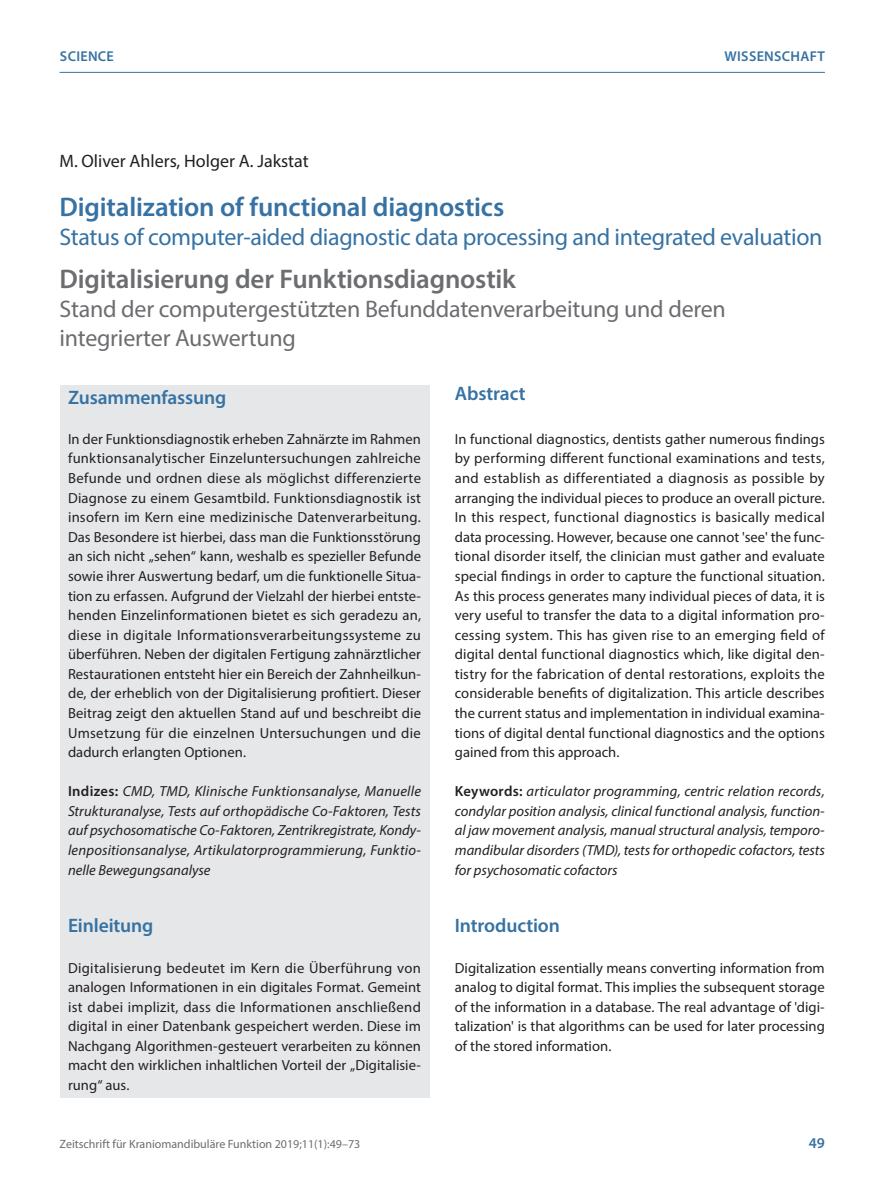
<style>
.page{position:relative;width:893px;height:1191px;background:#fff}
.page>*{position:absolute;margin:0;border:0;box-sizing:border-box;transform-origin:0 0}
.t1{font:600 27px "Myriad Pro";letter-spacing:-.01em;color:#3672a3}
.t2{font:600 27px "Myriad Pro";letter-spacing:-.01em;color:#6c6d70}
.t3{font:24px/28.8px "Myriad Pro";letter-spacing:-.01em;color:#6c6d70}
.t4{font:24px "Myriad Pro";letter-spacing:-.015em;color:#3672a3}
.t5{font:600 19.5px "Myriad Pro";letter-spacing:-.005em;color:#3672a3}
.t6{font:18px "Myriad Pro";color:#231f20}
.t7{font:600 15px "Myriad Pro";color:#3672a3}
.t8{font:14.7px/19.5px "Myriad Pro";color:#231f20;text-align:justify}
.t9{font:italic 14.7px/19.5px "Myriad Pro";color:#231f20;text-align:justify}
.t10{font:600 14.25px "Myriad Pro";letter-spacing:.02em;color:#3672a3}
.t11{font:12px "Myriad Pro";color:#6c6d70}
.s1{font-weight:600;font-style:normal}
</style>
<div class="page">
<hr style="left:60px;top:72px;width:765px;height:1px;background:#3672a3">
<div style="left:60px;top:385px;width:369px;height:712px;background:#e6e7e9"></div>
<p class="t10" style="left:60px;top:47px;width:55px">SCIENCE</p>
<p class="t10" style="left:725px;top:47px;width:102px">WISSENSCHAFT</p>
<p class="t6" style="left:60px;top:149px;width:251px">M. Oliver Ahlers, Holger A. Jakstat</p>
<h1 class="t1" style="left:60px;top:190px;width:446px">Digitalization of functional diagnostics</h1>
<h2 class="t4" style="left:60px;top:222px;width:764px">Status of computer-aided diagnostic data processing and integrated evaluation</h2>
<h1 class="t2" style="left:60px;top:262px;width:458px">Digitalisierung der Funktionsdiagnostik</h1>
<h2 class="t3" style="left:60px;top:294px;width:668px">Stand der computergestützten Befunddatenverarbeitung und deren integrierter Auswertung</h2>
<h3 class="t5" style="left:68px;top:385px;width:160px">Zusammenfassung</h3>
<p class="t8" style="left:68px;top:429px;width:354px">In der Funktionsdiagnostik erheben Zahnärzte im Rahmen funktionsanalytischer Einzeluntersuchungen zahlreiche Befunde und ordnen diese als möglichst differenzierte Diagnose zu einem Gesamtbild. Funktionsdiagnostik ist insofern im Kern eine medizinische Datenverarbeitung.<br>Das Besondere ist hierbei, dass man die Funktionsstörung an sich nicht „sehen“ kann, weshalb es spezieller Befunde sowie ihrer Auswertung bedarf, um die funktionelle Situa&shy;tion zu erfassen. Aufgrund der Vielzahl der hierbei entste&shy;henden Einzelinformationen bietet es sich geradezu an, diese in digitale Informationsverarbeitungssysteme zu überführen. Neben der digitalen Fertigung zahnärztlicher Restaurationen entsteht hier ein Bereich der Zahnheilkun&shy;de, der erheblich von der Digitalisierung profitiert. Dieser Beitrag zeigt den aktuellen Stand auf und beschreibt die Umsetzung für die einzelnen Untersuchungen und die dadurch erlangten Optionen.</p>
<p class="t9" style="left:68px;top:781px;width:354px"><span class="s1">Indizes:</span> CMD, TMD, Klinische Funktionsanalyse, Manuelle Strukturanalyse, Tests auf orthopädische Co-Faktoren, Tests auf psychosomatische Co-Faktoren, Zentrikregistrate, Kondy&shy;lenpositionsanalyse, Artikulatorprogrammierung, Funktio&shy;nelle Bewegungsanalyse</p>
<h3 class="t5" style="left:68px;top:913px;width:87px">Einleitung</h3>
<p class="t8" style="left:68px;top:957px;width:354px">Digitalisierung bedeutet im Kern die Überführung von analogen Informationen in ein digitales Format. Gemeint ist dabei implizit, dass die Informationen anschließend digital in einer Datenbank gespeichert werden. Diese im Nachgang Algorithmen-gesteuert verarbeiten zu können macht den wirklichen inhaltlichen Vorteil der „Digitalisie&shy;rung“ aus.</p>
<h3 class="t5" style="left:455px;top:380px;width:72px">Abstract</h3>
<p class="t8" style="left:455px;top:429px;width:371px">In functional diagnostics, dentists gather numerous findings by performing different functional examinations and tests, and establish as differentiated a diagnosis as possible by arranging the individual pieces to produce an overall picture.<br>In this respect, functional diagnostics is basically medical data processing. However, because one cannot 'see' the func&shy;tional disorder itself, the clinician must gather and evaluate special findings in order to capture the functional situation.<br>As this process generates many individual pieces of data, it is very useful to transfer the data to a digital information pro&shy;cessing system. This has given rise to an emerging field of digital dental functional diagnostics which, like digital den&shy;tistry for the fabrication of dental restorations, exploits the considerable benefits of digitalization. This article describes the current status and implementation in individual examina&shy;tions of digital dental functional diagnostics and the options gained from this approach.</p>
<p class="t9" style="left:455px;top:781px;width:371px"><span class="s1">Keywords:</span> articulator programming, centric relation records, condylar position analysis, clinical functional analysis, function&shy;al jaw movement analysis, manual structural analysis, temporo&shy;mandibular disorders (TMD), tests for orthopedic cofactors, tests for psychosomatic cofactors</p>
<h3 class="t5" style="left:455px;top:913px;width:107px">Introduction</h3>
<p class="t8" style="left:455px;top:957px;width:371px">Digitalization essentially means converting information from analog to digital format. This implies the subsequent storage of the information in a database. The real advantage of 'digi&shy;talization' is that algorithms can be used for later processing of the stored information.</p>
<p class="t11" style="left:60px;top:1136px;width:302px">Zeitschrift für Kraniomandibuläre Funktion 2019;11(1):49–73</p>
<p class="t7" style="left:809px;top:1133px;width:18px">49</p>
</div>
